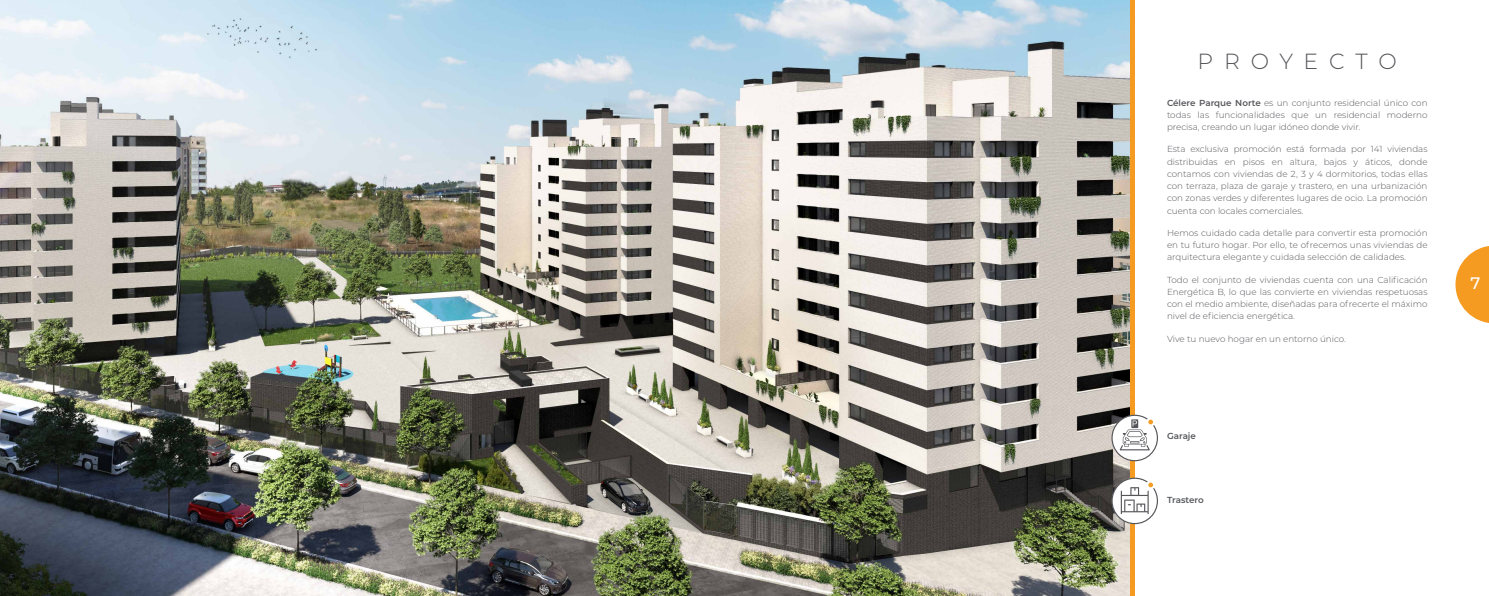
<style>
.page{position:relative;width:1489px;height:596px;background:#fff}
.page>*{position:absolute;margin:0;border:0;box-sizing:border-box;transform-origin:0 0}
.t1{font:300 21.88px "Montserrat";letter-spacing:.49em;color:#55565a}
.t2{font:500 16.62px "Montserrat";color:#fff}
.t3{font:300 8.75px/12.2px "Montserrat";color:#56575b;text-align:justify}
.t4{font:600 8.75px "Montserrat";color:#56575b}
.s1{font-weight:600}
</style>
<div class="page">
<svg style="left:1455px;top:246px;width:33px;height:77px"></svg>
<img style="left:0;top:0;width:1129px;height:595px">
<div style="left:1129px;top:0;width:5px;height:595px;background:#f59b21"></div>
<svg style="left:1111px;top:414px;width:46px;height:47px"></svg>
<svg style="left:1111px;top:477px;width:46px;height:47px"></svg>
<h1 class="t1" style="left:1197px;top:47px;width:201px">PROYECTO</h1>
<p class="t3" style="left:1166px;top:96px;width:262px"><span class="s1">Célere Parque Norte</span> es un conjunto residencial único con todas las funcionalidades que un residencial moderno precisa, creando un lugar idóneo donde vivir.</p>
<p class="t3" style="left:1166px;top:143px;width:262px">Esta exclusiva promoción está formada por 141 viviendas distribuidas en pisos en altura, bajos y áticos, donde contamos con viviendas de 2, 3 y 4 dormitorios, todas ellas con terraza, plaza de garaje y trastero, en una urbanización con zonas verdes y diferentes lugares de ocio. La promoción cuenta con locales comerciales.</p>
<p class="t3" style="left:1166px;top:226px;width:262px">Hemos cuidado cada detalle para convertir esta promoción en tu futuro hogar. Por ello, te ofrecemos unas viviendas de arquitectura elegante y cuidada selección de calidades.</p>
<p class="t3" style="left:1166px;top:273px;width:262px">Todo el conjunto de viviendas cuenta con una Calificación Energética B, lo que las convierte en viviendas respetuosas con el medio ambiente, diseñadas para ofrecerte el máximo nivel de eficiencia energética.</p>
<p class="t3" style="left:1166px;top:332px;width:180px">Vive tu nuevo hogar en un entorno único.</p>
<p class="t4" style="left:1166px;top:429px;width:31px">Garaje</p>
<p class="t4" style="left:1166px;top:493px;width:38px">Trastero</p>
<h2 class="t2" style="left:1470px;top:271px;width:11px">7</h2>
</div>
